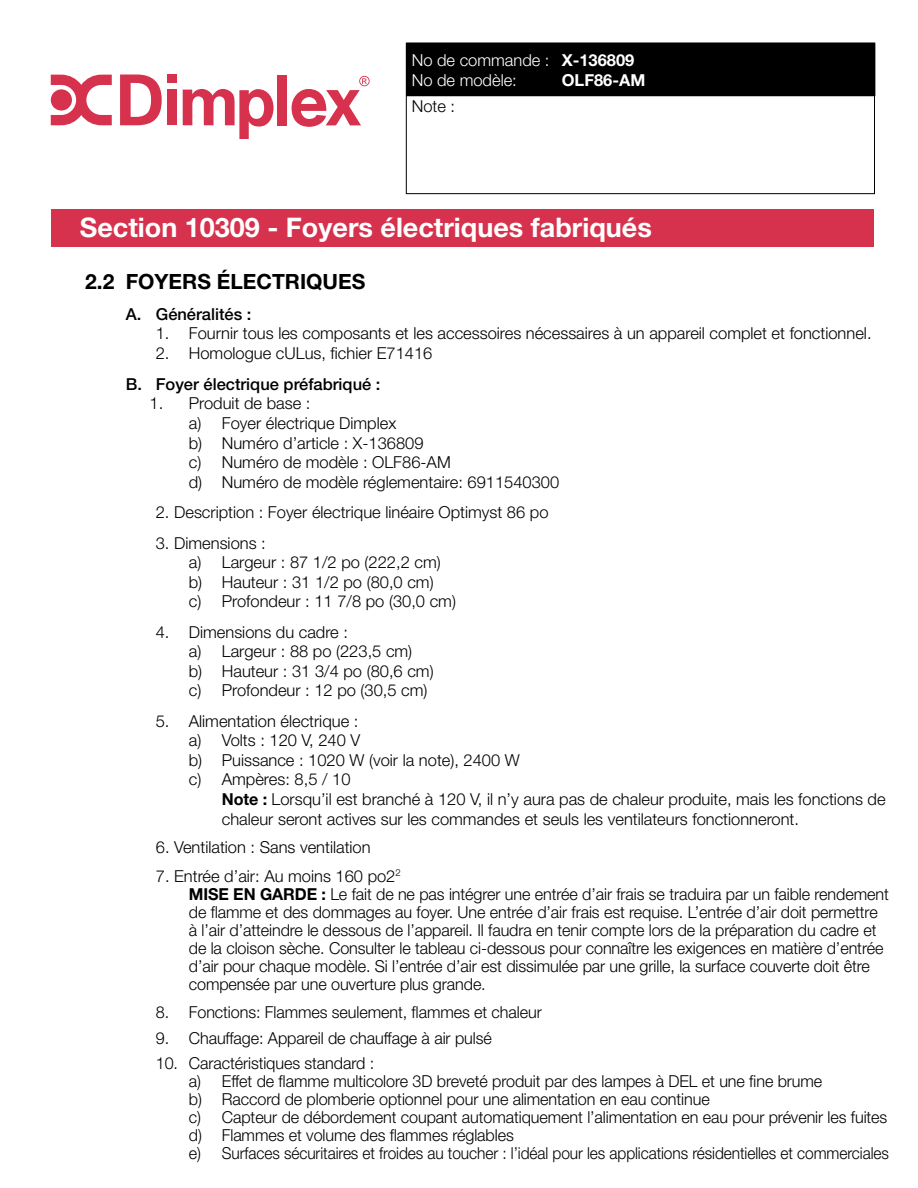
<style>
.page{position:relative;width:918px;height:1188px;background:#fff}
.page>*{position:absolute;margin:0;border:0;box-sizing:border-box;transform-origin:0 0}
.t1{font:700 27px "Helvetica Neue LT Std";color:#fff}
.t2{font:700 21px "Helvetica Neue LT Std";color:#000}
.t3{font:300 16.5px/18px "Helvetica Neue LT Std";letter-spacing:-.005em;color:#000}
.t4{font:500 16.5px "Helvetica Neue LT Std";color:#000}
.t5{font:300 16.5px/19.8px "Helvetica Neue LT Std";color:#fff}
.t6{font:700 16.5px "Helvetica Neue LT Std";color:#fff}
.s1{font-weight:700}
</style>
<div class="page">
<div style="left:51px;top:210px;width:823px;height:37px;background:#d6324e"></div>
<div style="left:407px;top:43px;width:468px;height:53px;background:#000"></div>
<svg style="left:51px;top:75px;width:61px;height:50px"></svg>
<svg style="left:120px;top:75px;width:42px;height:50px"></svg>
<div style="left:167px;top:75px;width:10px;height:8px;background:#d6324e"></div>
<div style="left:167px;top:90px;width:10px;height:35px;background:#d6324e"></div>
<div style="left:278px;top:75px;width:9px;height:50px;background:#d6324e"></div>
<svg style="left:183px;top:89px;width:91px;height:50px"></svg>
<svg style="left:292px;top:76px;width:78px;height:51px"></svg>
<p class="t5" style="left:412px;top:50px;width:224px">No de commande : <span class="s1">X-136809<br></span>No de modèle:</p>
<p class="t6" style="left:562px;top:69px;width:85px">OLF86-AM</p>
<p class="t3" style="left:412px;top:97px;width:45px">Note :</p>
<h1 class="t1" style="left:80px;top:211px;width:573px">Section 10309 - Foyers électriques fabriqués</h1>
<p class="t2" style="left:85px;top:269px;width:282px">2.2 FOYERS ÉLECTRIQUES</p>
<p class="t4" style="left:126px;top:304px;width:127px">A. Généralités :</p>
<p class="t3" style="left:156px;top:324px;width:717px">1. Fournir tous les composants et les accessoires nécessaires à un appareil complet et fonctionnel.</p>
<p class="t3" style="left:156px;top:344px;width:278px">2. Homologue cULus, fichier E71416</p>
<p class="t4" style="left:126px;top:374px;width:256px">B. Foyer électrique préfabriqué :</p>
<p class="t3" style="left:189px;top:393px;width:372px;line-height:19.6px;text-indent:-39px">1. Produit de base :<br>a) Foyer électrique Dimplex<br>b) Numéro d’article : X-136809<br>c) Numéro de modèle : OLF86-AM<br>d) Numéro de modèle réglementaire: 6911540300</p>
<p class="t3" style="left:156px;top:503px;width:394px">2. Description : Foyer électrique linéaire Optimyst 86 po</p>
<p class="t3" style="left:189px;top:532px;width:269px;line-height:19.6px;text-indent:-33px">3. Dimensions :<br>a) Largeur : 87 1/2 po (222,2 cm) b) Hauteur : 31 1/2 po (80,0 cm)<br>c) Profondeur : 11 7/8 po (30,0 cm)</p>
<p class="t3" style="left:189px;top:622px;width:246px;line-height:19.6px;text-indent:-33px">4. Dimensions du cadre :<br>a) Largeur : 88 po (223,5 cm)<br>b) Hauteur : 31 3/4 po (80,6 cm) c) Profondeur : 12 po (30,5 cm)</p>
<p class="t3" style="left:189px;top:711px;width:333px;line-height:19.5px;text-indent:-33px">5. Alimentation électrique :<br>a) Volts : 120 V, 240 V<br>b) Puissance : 1020 W (voir la note), 2400 W c) Ampères: 8,5 / 10</p>
<p class="t3" style="left:222px;top:789px;width:665px;line-height:19.8px"><span class="s1">Note :</span> Lorsqu’il est branché à 120 V, il n’y aura pas de chaleur produite, mais les fonctions de chaleur seront actives sur les commandes et seuls les ventilateurs fonctionneront.</p>
<p class="t3" style="left:156px;top:838px;width:216px">6. Ventilation : Sans ventilation</p>
<p class="t3" style="left:189px;top:866px;width:701px;text-indent:-33px">7. Entrée d’air: Au moins 160 po2<sup>2<br></sup><span class="s1">MISE EN GARDE :</span> Le fait de ne pas intégrer une entrée d’air frais se traduira par un faible rendement de flamme et des dommages au foyer. Une entrée d’air frais est requise. L’entrée d’air doit permettre à l’air d’atteindre le dessous de l’appareil. Il faudra en tenir compte lors de la préparation du cadre et de la cloison sèche. Consulter le tableau ci-dessous pour connaître les exigences en matière d’entrée d’air pour chaque modèle. Si l’entrée d’air est dissimulée par une grille, la surface couverte doit être compensée par une ouverture plus grande.</p>
<p class="t3" style="left:156px;top:1003px;width:387px">8. Fonctions: Flammes seulement, flammes et chaleur</p>
<p class="t3" style="left:156px;top:1028px;width:337px">9. Chauffage: Appareil de chauffage à air pulsé</p>
<p class="t3" style="left:189px;top:1054px;width:702px;text-indent:-33px">10. Caractéristiques standard :<br>a) Effet de flamme multicolore 3D breveté produit par des lampes à DEL et une fine brume<br>b) Raccord de plomberie optionnel pour une alimentation en eau continue<br>c) Capteur de débordement coupant automatiquement l’alimentation en eau pour prévenir les fuites d) Flammes et volume des flammes réglables<br>e) Surfaces sécuritaires et froides au toucher : l’idéal pour les applications résidentielles et commerciales</p>
</div>
